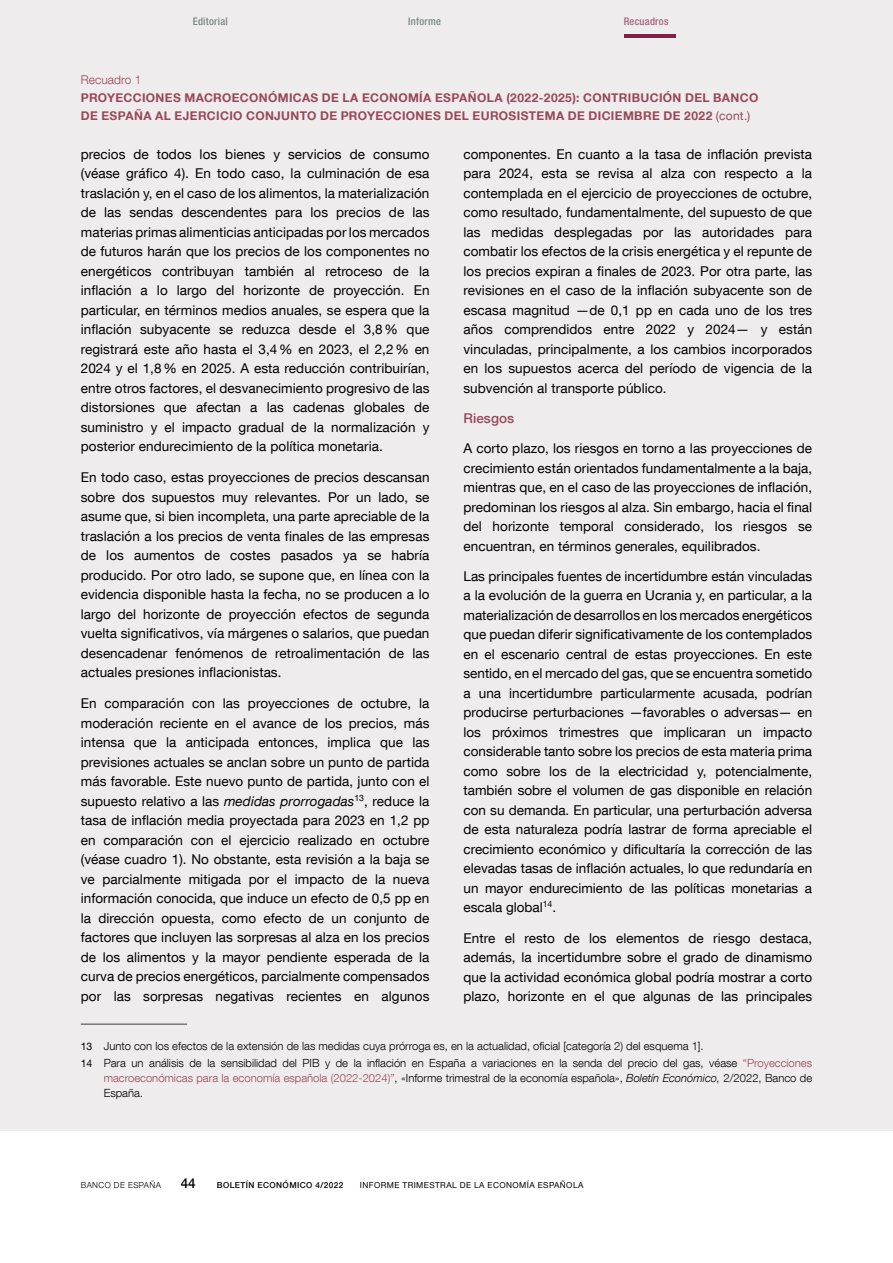
<style>
.page{position:relative;width:893px;height:1263px;background:#fff}
.page>*{position:absolute;margin:0;border:0;box-sizing:border-box;transform-origin:0 0}
.Texto_recuadro{font:13.5px/19.5px "Bd E Neue Helvetica";letter-spacing:.005em;color:#000;text-align:justify}
.Ladillo_recuadro_1{font:500 13.5px "Bd E Neue Helvetica";letter-spacing:.005em;color:#984856}
.t1{font:500 13.5px "Bd E Neue Helvetica";color:#000}
.Título_recuadro{font:700 12px/18px "Bd E Neue Helvetica";letter-spacing:.03em;color:#984856}
.Numero_recuadro{font:300 12px "Bd E Neue Helvetica";letter-spacing:.005em;color:#984856}
.Citas_recuadro{font:300 11.25px/15px "Bd E Neue Helvetica";color:#000;text-align:justify}
.t2{font:500 condensed 10.5px "Bd E Neue Helvetica";letter-spacing:.025em;color:#7a8785}
.t3{font:500 condensed 10.5px "Bd E Neue Helvetica";letter-spacing:.025em;color:#a6627e}
.t4{font:8.25px "Bd E Neue Helvetica";letter-spacing:.05em;color:#000}
.t5{font:500 8.25px "Bd E Neue Helvetica";letter-spacing:.05em;color:#000}
.t6{font:300 8.25px "Bd E Neue Helvetica";letter-spacing:.05em;color:#000}
.s1{font-weight:400}
.s2{font-style:italic}
.s3{font-weight:400;font-size:10.5px}
.s4{color:#984856}
</style>
<div class="page">
<div style="left:0;top:0;width:893px;height:1131px;background:#efeced"></div>
<hr style="left:81px;top:1024px;width:106px;height:1px;background:#3c3c3b">
<hr style="left:624px;top:34px;width:51px;height:4px;background:#801f47">
<p class="t2" style="left:193px;top:15px;width:37px">Editorial</p>
<p class="t2" style="left:408px;top:15px;width:34px">Informe</p>
<p class="t3" style="left:624px;top:15px;width:46px">Recuadros</p>
<p class="Numero_recuadro" style="left:81px;top:72px;width:62px">Recuadro 1</p>
<h4 class="Título_recuadro" style="left:81px;top:88px;width:679px">PROYECCIONES MACROECONÓMICAS DE LA ECONOMÍA ESPAÑOLA (2022-2025): CONTRIBUCIÓN DEL BANCO<br>DE ESPAÑA AL EJERCICIO CONJUNTO DE PROYECCIONES DEL EUROSISTEMA DE DICIEMBRE DE 2022 <span class="s1">(cont.)</span></h4>
<p class="Texto_recuadro" style="left:81px;top:144px;width:350px">precios de todos los bienes y servicios de consumo (véase gráfico 4). En todo caso, la culminación de esa traslación y, en el caso de los alimentos, la materialización de las sendas descendentes para los precios de las materias primas alimenticias anticipadas por los mercados de futuros harán que los precios de los componentes no energéticos contribuyan también al retroceso de la inflación a lo largo del horizonte de proyección. En particular, en términos medios anuales, se espera que la inflación subyacente se reduzca desde el 3,8% que registrará este año hasta el 3,4% en 2023, el 2,2% en 2024 y el 1,8% en 2025. A esta reducción contribuirían, entre otros factores, el desvanecimiento progresivo de las distorsiones que afectan a las cadenas globales de suministro y el impacto gradual de la normalización y posterior endurecimiento de la política monetaria.</p>
<p class="Texto_recuadro" style="left:81px;top:467px;width:350px">En todo caso, estas proyecciones de precios descansan sobre dos supuestos muy relevantes. Por un lado, se asume que, si bien incompleta, una parte apreciable de la traslación a los precios de venta finales de las empresas de los aumentos de costes pasados ya se habría producido. Por otro lado, se supone que, en línea con la evidencia disponible hasta la fecha, no se producen a lo largo del horizonte de proyección efectos de segunda vuelta significativos, vía márgenes o salarios, que puedan desencadenar fenómenos de retroalimentación de las actuales presiones inflacionistas.</p>
<p class="Texto_recuadro" style="left:81px;top:693px;width:350px">En comparación con las proyecciones de octubre, la moderación reciente en el avance de los precios, más intensa que la anticipada entonces, implica que las previsiones actuales se anclan sobre un punto de partida más favorable. Este nuevo punto de partida, junto con el supuesto relativo a las <span class="s2">medidas prorrogadas</span><sup>13</sup>, reduce la tasa de inflación media proyectada para 2023 en 1,2 pp en comparación con el ejercicio realizado en octubre (véase cuadro 1). No obstante, esta revisión a la baja se ve parcialmente mitigada por el impacto de la nueva información conocida, que induce un efecto de 0,5 pp en la dirección opuesta, como efecto de un conjunto de factores que incluyen las sorpresas al alza en los precios de los alimentos y la mayor pendiente esperada de la curva de precios energéticos, parcialmente compensados por las sorpresas negativas recientes en algunos</p>
<p class="Texto_recuadro" style="left:463px;top:144px;width:350px">componentes. En cuanto a la tasa de inflación prevista para 2024, esta se revisa al alza con respecto a la contemplada en el ejercicio de proyecciones de octubre, como resultado, fundamentalmente, del supuesto de que las medidas desplegadas por las autoridades para combatir los efectos de la crisis energética y el repunte de los precios expiran a finales de 2023. Por otra parte, las revisiones en el caso de la inflación subyacente son de escasa magnitud —de 0,1 pp en cada uno de los tres años comprendidos entre 2022 y 2024— y están vinculadas, principalmente, a los cambios incorporados en los supuestos acerca del período de vigencia de la subvención al transporte público.</p>
<h5 class="Ladillo_recuadro_1" style="left:463px;top:410px;width:52px">Riesgos</h5>
<p class="Texto_recuadro" style="left:463px;top:438px;width:350px">A corto plazo, los riesgos en torno a las proyecciones de crecimiento están orientados fundamentalmente a la baja, mientras que, en el caso de las proyecciones de inflación, predominan los riesgos al alza. Sin embargo, hacia el final del horizonte temporal considerado, los riesgos se encuentran, en términos generales, equilibrados.</p>
<p class="Texto_recuadro" style="left:463px;top:566px;width:350px">Las principales fuentes de incertidumbre están vinculadas a la evolución de la guerra en Ucrania y, en particular, a la materialización de desarrollos en los mercados energéticos que puedan diferir significativamente de los contemplados en el escenario central de estas proyecciones. En este sentido, en el mercado del gas, que se encuentra sometido a una incertidumbre particularmente acusada, podrían producirse perturbaciones —favorables o adversas— en los próximos trimestres que implicaran un impacto considerable tanto sobre los precios de esta materia prima como sobre los de la electricidad y, potencialmente, también sobre el volumen de gas disponible en relación con su demanda. En particular, una perturbación adversa de esta naturaleza podría lastrar de forma apreciable el crecimiento económico y dificultaría la corrección de las elevadas tasas de inflación actuales, lo que redundaría en un mayor endurecimiento de las políticas monetarias a escala global<sup>14</sup>.</p>
<p class="Texto_recuadro" style="left:463px;top:928px;width:350px">Entre el resto de los elementos de riesgo destaca, además, la incertidumbre sobre el grado de dinamismo que la actividad económica global podría mostrar a corto plazo, horizonte en el que algunas de las principales</p>
<p class="Citas_recuadro" style="left:81px;top:1038px;width:624px"><span class="s3">13</span> Junto con los efectos de la extensión de las medidas cuya prórroga es, en la actualidad, oficial [categoría 2) del esquema 1].</p>
<p class="Citas_recuadro" style="left:104px;top:1055px;width:710px;text-indent:-23px"><span class="s3">14</span> Para un análisis de la sensibilidad del PIB y de la inflación en España a variaciones en la senda del precio del gas, véase <span class="s4">“Proyecciones macroeconómicas para la economía española (2022-2024)”</span>, «Informe trimestral de la economía española», <span class="s2">Boletín Económico,</span> 2/2022, Banco de España.</p>
<p class="t6" style="left:81px;top:1180px;width:82px">BANCO DE ESPAÑA</p>
<p class="t1" style="left:181px;top:1175px;width:16px">44</p>
<p class="t5" style="left:217px;top:1180px;width:128px">BOLETÍN ECONÓMICO 4/2022</p>
<p class="t4" style="left:360px;top:1180px;width:225px">INFORME TRIMESTRAL DE LA ECONOMÍA ESPAÑOLA</p>
</div>
